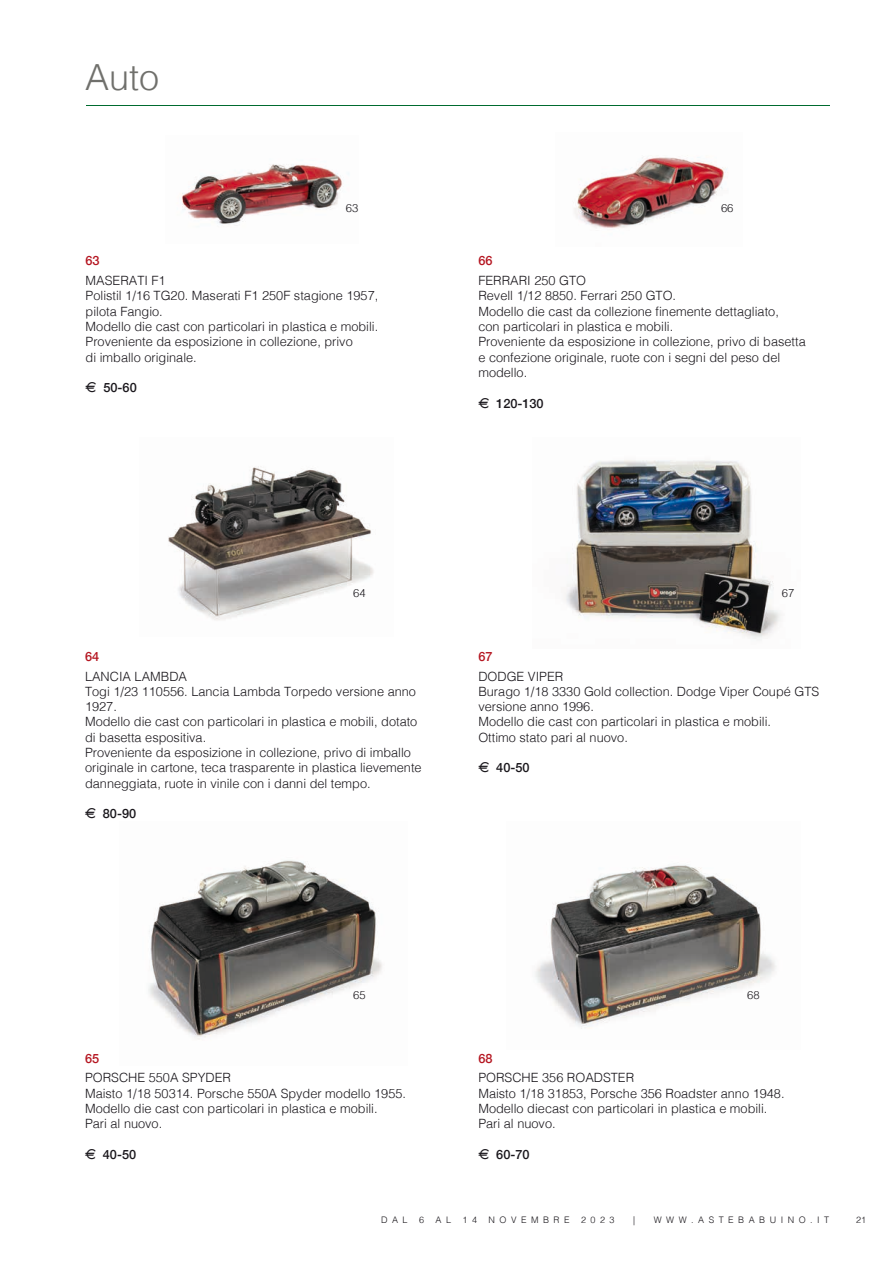
<style>
.page{position:relative;width:893px;height:1263px;background:#fff}
.page>*{position:absolute;margin:0;border:0;box-sizing:border-box;transform-origin:0 0}
.t1{font:300 36px "Helvetica";color:#70706c}
.t2{font:300 12.75px/15.3px "Helvetica";color:#1a171c}
.t3{font:500 12.75px "Helvetica Neue";color:#1a171c}
.t4{font:500 12.75px "Helvetica Neue";letter-spacing:-.005em;color:#b51621}
.t5{font:300 11.25px "Helvetica";letter-spacing:-.005em;color:#1a171c}
.t6{font:300 9px "Helvetica";letter-spacing:.5em;color:#1a171c}
.s1{font-family:"Eurofont";font-weight:400}
</style>
<div class="page">
<hr style="left:86px;top:105px;width:743px;height:1px;background:#006b2f">
<img style="left:574px;top:157px;width:154px;height:71px">
<img style="left:564px;top:460px;width:218px;height:179px">
<img style="left:148px;top:860px;width:234px;height:180px">
<img style="left:535px;top:865px;width:241px;height:164px">
<img style="left:168px;top:466px;width:206px;height:154px">
<img style="left:182px;top:164px;width:167px;height:60px">
<h1 class="t1" style="left:85px;top:46px;width:76px">Auto</h1>
<p class="t5" style="left:346px;top:199px;width:14px">63</p>
<p class="t4" style="left:86px;top:250px;width:16px">63</p>
<p class="t2" style="left:86px;top:272px;width:294px">MASERATI F1<br>Polistil 1/16 TG20. Maserati F1 250F stagione 1957, pilota Fangio.<br>Modello die cast con particolari in plastica e mobili.<br>Proveniente da esposizione in collezione, privo<br>di imballo originale.</p>
<p class="t3" style="left:86px;top:377px;width:53px"><span class="s1">E</span> 50-60</p>
<p class="t5" style="left:721px;top:199px;width:14px">66</p>
<p class="t4" style="left:478px;top:250px;width:16px">66</p>
<p class="t2" style="left:478px;top:272px;width:329px">FERRARI 250 GTO<br>Revell 1/12 8850. Ferrari 250 GTO.<br>Modello die cast da collezione finemente dettagliato,<br>con particolari in plastica e mobili.<br>Proveniente da esposizione in collezione, privo di basetta e confezione originale, ruote con i segni del peso del modello.</p>
<p class="t3" style="left:478px;top:393px;width:67px"><span class="s1">E</span> 120-130</p>
<p class="t5" style="left:353px;top:583px;width:14px">64</p>
<p class="t4" style="left:85px;top:646px;width:16px">64</p>
<p class="t2" style="left:85px;top:667px;width:338px">LANCIA LAMBDA<br>Togi 1/23 110556. Lancia Lambda Torpedo versione anno 1927.<br>Modello die cast con particolari in plastica e mobili, dotato di basetta espositiva.<br>Proveniente da esposizione in collezione, privo di imballo originale in cartone, teca trasparente in plastica lievemente danneggiata, ruote in vinile con i danni del tempo.</p>
<p class="t3" style="left:85px;top:803px;width:53px"><span class="s1">E</span> 80-90</p>
<p class="t5" style="left:782px;top:583px;width:14px">67</p>
<p class="t4" style="left:478px;top:646px;width:16px">67</p>
<p class="t2" style="left:478px;top:667px;width:342px">DODGE VIPER<br>Burago 1/18 3330 Gold collection. Dodge Viper Coupé GTS versione anno 1996.<br>Modello die cast con particolari in plastica e mobili.<br>Ottimo stato pari al nuovo.</p>
<p class="t3" style="left:478px;top:758px;width:53px"><span class="s1">E</span> 40-50</p>
<p class="t5" style="left:353px;top:985px;width:14px">65</p>
<p class="t4" style="left:85px;top:1048px;width:16px">65</p>
<p class="t2" style="left:85px;top:1069px;width:323px">PORSCHE 550A SPYDER<br>Maisto 1/18 50314. Porsche 550A Spyder modello 1955.<br>Modello die cast con particolari in plastica e mobili.<br>Pari al nuovo.</p>
<p class="t3" style="left:85px;top:1144px;width:53px"><span class="s1">E</span> 40-50</p>
<p class="t5" style="left:747px;top:985px;width:14px">68</p>
<p class="t4" style="left:478px;top:1048px;width:16px">68</p>
<p class="t2" style="left:478px;top:1069px;width:308px">PORSCHE 356 ROADSTER<br>Maisto 1/18 31853, Porsche 356 Roadster anno 1948.<br>Modello diecast con particolari in plastica e mobili.<br>Pari al nuovo.</p>
<p class="t3" style="left:478px;top:1144px;width:53px"><span class="s1">E</span> 60-70</p>
<p class="t6" style="left:381px;top:1212px;width:28px">DAL</p>
<p class="t6" style="left:419px;top:1212px;width:7px">6</p>
<p class="t6" style="left:436px;top:1212px;width:17px">A L</p>
<p class="t6" style="left:463px;top:1212px;width:16px">1 4</p>
<p class="t6" style="left:489px;top:1212px;width:82px">NOVEMBRE</p>
<p class="t6" style="left:581px;top:1212px;width:35px">2023</p>
<p class="t6" style="left:633px;top:1212px;width:3px">|</p>
<p class="t6" style="left:654px;top:1212px;width:177px">WWW.ASTEBABUINO.IT</p>
<p class="t6" style="left:856px;top:1212px;width:12px">21</p>
</div>
